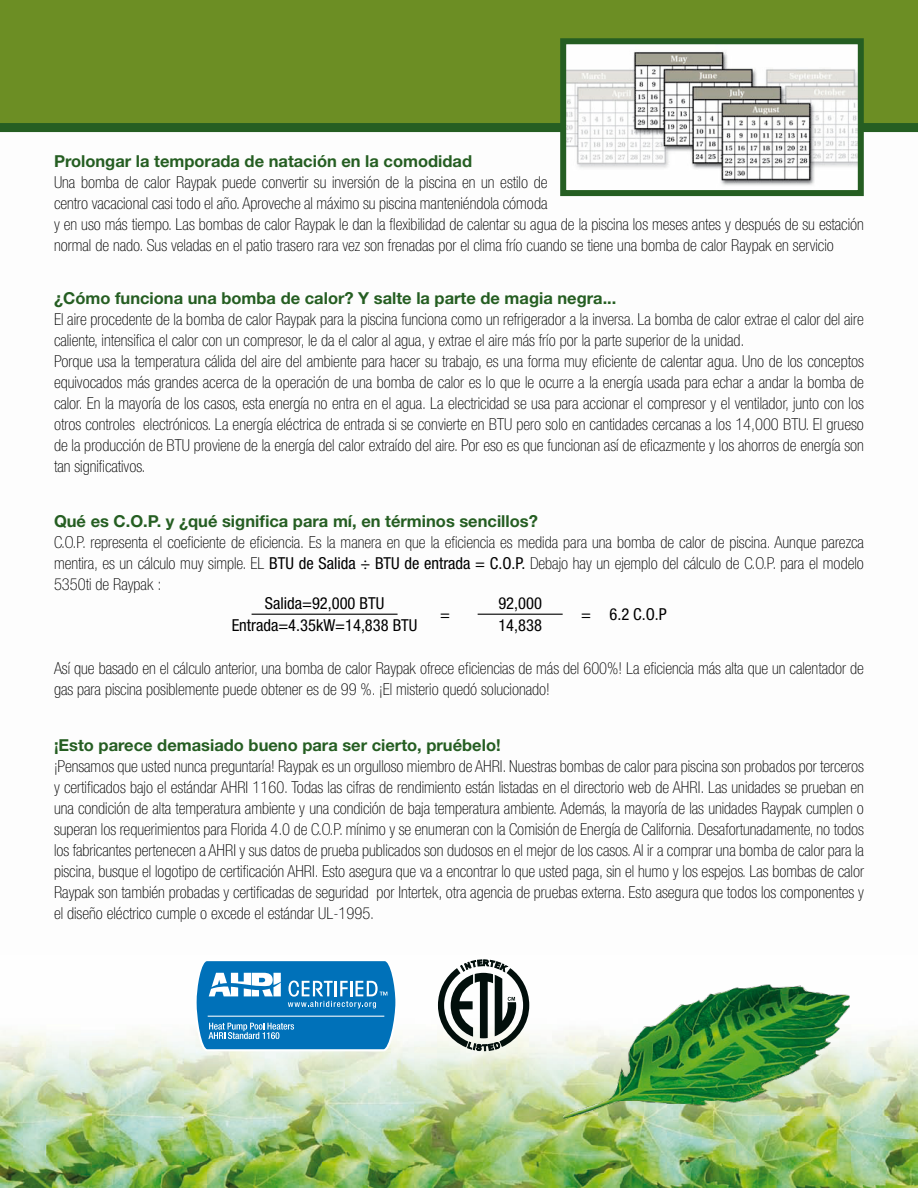
<style>
.page{position:relative;width:918px;height:1188px;background:#fff}
.page>*{position:absolute;margin:0;border:0;box-sizing:border-box;transform-origin:0 0}
.t1{font:100 condensed 16.5px/21px "Helvetica Neue LT Std";color:#000}
.t2{font:700 16.5px "Helvetica Neue LT Std";color:#255e22}
.t3{font:condensed 16.5px "Helvetica Neue LT Std";color:#000}
.s1{font-weight:400}
</style>
<div class="page">
<img style="left:0;top:1001px;width:918px;height:187px">
<div style="left:0;top:0;width:918px;height:128px;background:#6c8e24"></div>
<div style="left:0;top:123px;width:918px;height:9px;background:#255e22"></div>
<svg style="left:557px;top:38px;width:310px;height:159px"></svg>
<img style="left:564px;top:984px;width:286px;height:134px">
<hr style="left:252px;top:614px;width:146px;height:1px;background:#000">
<hr style="left:478px;top:614px;width:85px;height:1px;background:#000">
<svg style="left:438px;top:959px;width:91px;height:92px"></svg>
<svg style="left:193px;top:961px;width:206px;height:91px;background:#3890c7"></svg>
<p class="t2" style="left:54px;top:151px;width:420px">Prolongar la temporada de natación en la comodidad</p>
<p class="t1" style="left:54px;top:172px;width:811px">Una bomba de calor Raypak puede convertir su inversión de la piscina en un estilo de<br>centro vacacional casi todo el año. Aproveche al máximo su piscina manteniéndola cómoda<br>y en uso más tiempo. Las bombas de calor Raypak le dan la flexibilidad de calentar su agua de la piscina los meses antes y después de su estación normal de nado. Sus veladas en el patio trasero rara vez son frenadas por el clima frío cuando se tiene una bomba de calor Raypak en servicio</p>
<p class="t2" style="left:54px;top:288px;width:564px">¿Cómo funciona una bomba de calor? Y salte la parte de magia negra...</p>
<p class="t1" style="left:54px;top:309px;width:811px">El aire procedente de la bomba de calor Raypak para la piscina funciona como un refrigerador a la inversa. La bomba de calor extrae el calor del aire caliente, intensifica el calor con un compresor, le da el calor al agua, y extrae el aire más frío por la parte superior de la unidad.<br>Porque usa la temperatura cálida del aire del ambiente para hacer su trabajo, es una forma muy eficiente de calentar agua. Uno de los conceptos equivocados más grandes acerca de la operación de una bomba de calor es lo que le ocurre a la energía usada para echar a andar la bomba de calor. En la mayoría de los casos, esta energía no entra en el agua. La electricidad se usa para accionar el compresor y el ventilador, junto con los otros controles electrónicos. La energía eléctrica de entrada si se convierte en BTU pero solo en cantidades cercanas a los 14,000 BTU. El grueso de la producción de BTU proviene de la energía del calor extraído del aire. Por eso es que funcionan así de eficazmente y los ahorros de energía son tan significativos.</p>
<p class="t2" style="left:54px;top:511px;width:485px">Qué es C.O.P. y ¿qué significa para mí, en términos sencillos?</p>
<p class="t1" style="left:54px;top:531px;width:812px;text-align:justify">C.O.P. representa el coeficiente de eficiencia. Es la manera en que la eficiencia es medida para una bomba de calor de piscina. Aunque parezca mentira, es un cálculo muy simple. EL <span class="s1">BTU de Salida ÷ BTU de entrada = C.O.P.</span> Debajo hay un ejemplo del cálculo de C.O.P. para el modelo 5350ti de Raypak :</p>
<p class="t3" style="left:265px;top:594px;width:121px">Salida=92,000 BTU</p>
<p class="t3" style="left:498px;top:594px;width:45px">92,000</p>
<p class="t3" style="left:440px;top:604px;width:11px">=</p>
<p class="t3" style="left:581px;top:604px;width:87px">= 6.2 C.O.P</p>
<p class="t3" style="left:232px;top:616px;width:187px">Entrada=4.35kW=14,838 BTU</p>
<p class="t3" style="left:498px;top:616px;width:45px">14,838</p>
<p class="t1" style="left:54px;top:658px;width:811px">Así que basado en el cálculo anterior, una bomba de calor Raypak ofrece eficiencias de más del 600%! La eficiencia más alta que un calentador de gas para piscina posiblemente puede obtener es de 99 %. ¡El misterio quedó solucionado!</p>
<p class="t2" style="left:54px;top:735px;width:448px">¡Esto parece demasiado bueno para ser cierto, pruébelo!</p>
<p class="t1" style="left:54px;top:755px;width:812px;text-align:justify">¡Pensamos que usted nunca preguntaría! Raypak es un orgulloso miembro de AHRI. Nuestras bombas de calor para piscina son probados por terceros y certificados bajo el estándar AHRI 1160. Todas las cifras de rendimiento están listadas en el directorio web de AHRI. Las unidades se prueban en una condición de alta temperatura ambiente y una condición de baja temperatura ambiente. Además, la mayoría de las unidades Raypak cumplen o superan los requerimientos para Florida 4.0 de C.O.P. mínimo y se enumeran con la Comisión de Energía de California. Desafortunadamente, no todos los fabricantes pertenecen a AHRI y sus datos de prueba publicados son dudosos en el mejor de los casos. Al ir a comprar una bomba de calor para la piscina, busque el logotipo de certificación AHRI. Esto asegura que va a encontrar lo que usted paga, sin el humo y los espejos. Las bombas de calor Raypak son también probadas y certificadas de seguridad por Intertek, otra agencia de pruebas externa. Esto asegura que todos los componentes y el diseño eléctrico cumple o excede el estándar UL-1995.</p>
</div>
